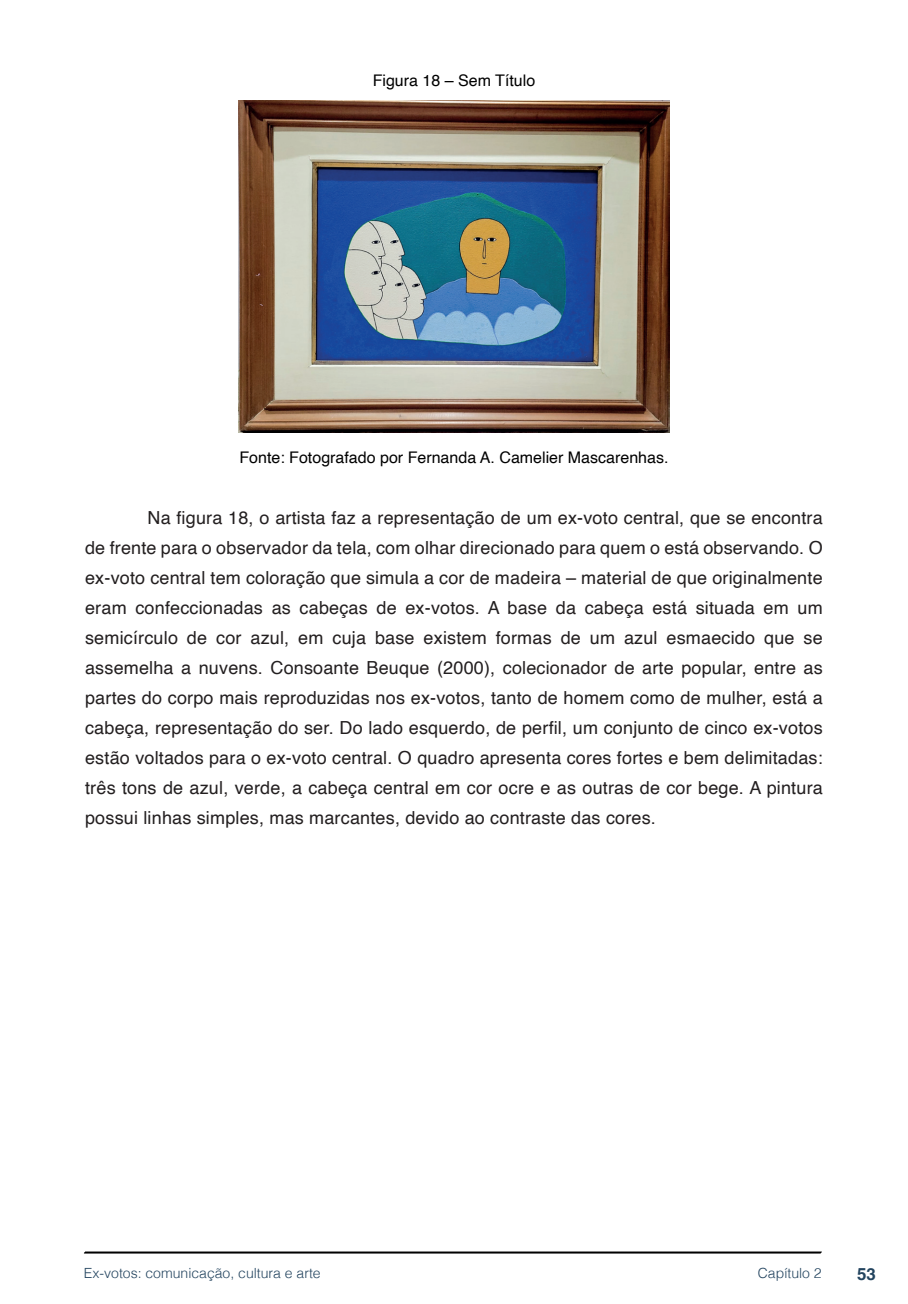
<style>
.page{position:relative;width:908px;height:1304px;background:#fff}
.page>*{position:absolute;margin:0;border:0;box-sizing:border-box;transform-origin:0 0}
.txt{font:18px/30px "Helvetica";letter-spacing:.01em;color:#231f20;text-align:justify}
.t1{font:700 16.8px "Helvetica";color:#23445f}
.imagens_graf_tab{font:16px "Helvetica";color:#000}
.t2{font:300 14px "Helvetica";color:#23445f}
</style>
<div class="page">
<svg style="left:84px;top:1251px;width:737px;height:3px;background:#515151"></svg>
<img style="left:238px;top:100px;width:431px;height:333px">
<p class="imagens_graf_tab" style="left:372px;top:68px;width:164px">Figura 18 – Sem Título</p>
<p class="imagens_graf_tab" style="left:239px;top:446px;width:430px">Fonte: Fotografado por Fernanda A. Camelier Mascarenhas.</p>
<p class="txt" style="left:85px;top:503px;width:739px;text-indent:62px">Na figura 18, o artista faz a representação de um ex-voto central, que se encontra de frente para o observador da tela, com olhar direcionado para quem o está observando. O ex-voto central tem coloração que simula a cor de madeira – material de que originalmente eram confeccionadas as cabeças de ex-votos. A base da cabeça está situada em um semicírculo de cor azul, em cuja base existem formas de um azul esmaecido que se assemelha a nuvens. Consoante Beuque (2000), colecionador de arte popular, entre as partes do corpo mais reproduzidas nos ex-votos, tanto de homem como de mulher, está a cabeça, representação do ser. Do lado esquerdo, de perfil, um conjunto de cinco ex-votos estão voltados para o ex-voto central. O quadro apresenta cores fortes e bem delimitadas: três tons de azul, verde, a cabeça central em cor ocre e as outras de cor bege. A pintura possui linhas simples, mas marcantes, devido ao contraste das cores.</p>
<p class="t2" style="left:84px;top:1261px;width:238px">Ex-votos: comunicação, cultura e arte</p>
<p class="t2" style="left:757px;top:1261px;width:65px">Capítulo 2</p>
<p class="t1" style="left:856px;top:1264px;width:20px">53</p>
</div>
